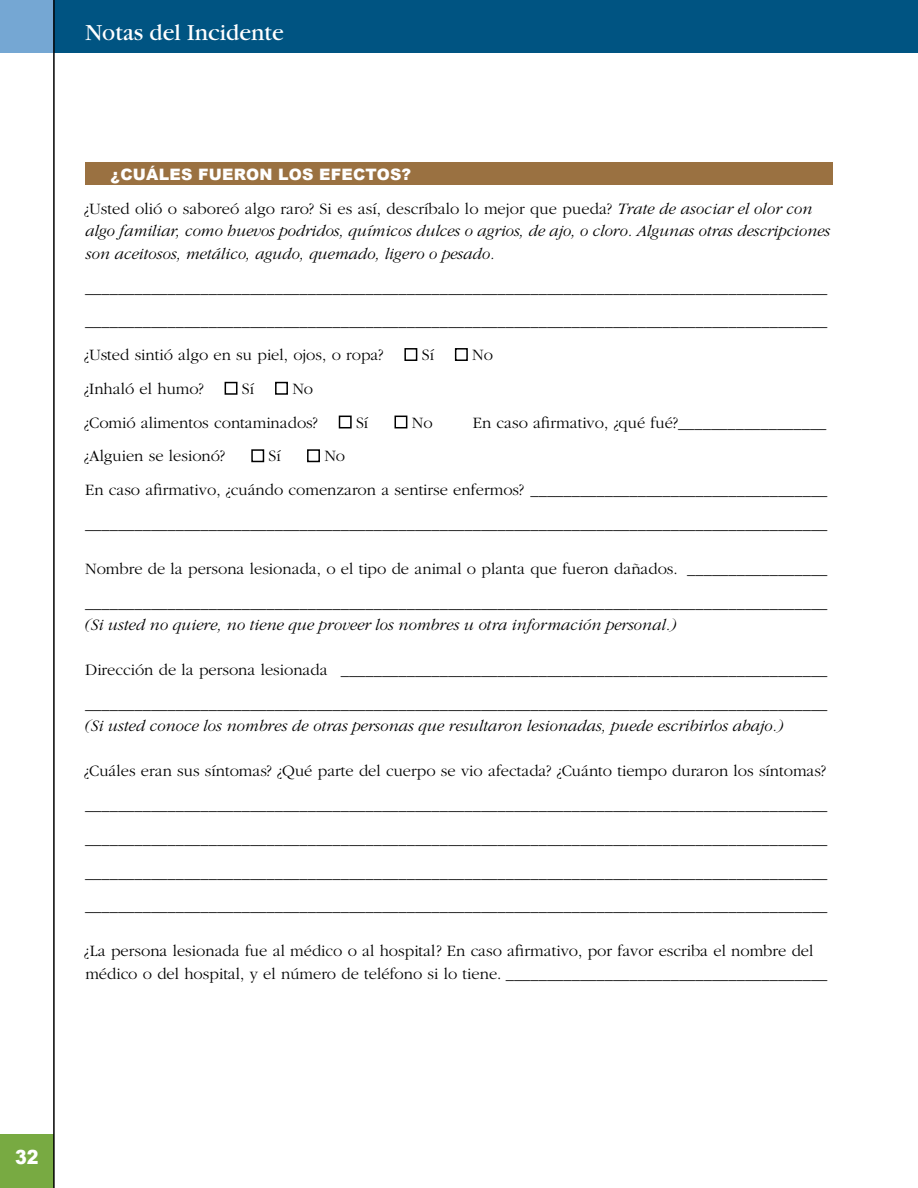
<style>
.page{position:relative;width:918px;height:1188px;background:#fff}
.page>*{position:absolute;margin:0;border:0;box-sizing:border-box;transform-origin:0 0}
.t1{font:24px "Garamond Book 2";color:#fff}
.t2{font:900 19.5px "Arial";color:#fff;scale:.9 1}
.t3{font:300 16.5px/33.8px "Garamond";color:#000}
.t4{font:italic 300 16.5px/22.5px "Garamond";color:#000}
.t5{font:900 15.75px "Arial";letter-spacing:.015em;color:#fff}
.s1{font-style:normal}
</style>
<div class="page">
<div style="left:54px;top:0;width:864px;height:53px;background:#005482"></div>
<div style="left:0;top:0;width:54px;height:53px;background:#75a7d3"></div>
<div style="left:0;top:1134px;width:54px;height:54px;background:#78aa42"></div>
<hr style="left:53px;top:0;width:2px;height:1188px;background:#000">
<div style="left:85px;top:162px;width:748px;height:23px;background:#9a7141"></div>
<div style="left:404px;top:348px;width:13px;height:13px;border:2px solid #000"></div>
<div style="left:455px;top:348px;width:13px;height:13px;border:2px solid #000"></div>
<div style="left:225px;top:382px;width:12px;height:13px;border:2px solid #000"></div>
<div style="left:275px;top:382px;width:13px;height:13px;border:2px solid #000"></div>
<div style="left:339px;top:416px;width:13px;height:12px;border:2px solid #000"></div>
<div style="left:395px;top:416px;width:12px;height:12px;border:2px solid #000"></div>
<div style="left:251px;top:449px;width:13px;height:13px;border:2px solid #000"></div>
<div style="left:307px;top:449px;width:13px;height:13px;border:2px solid #000"></div>
<h1 class="t1" style="left:85px;top:20px;width:201px">Notas del Incidente</h1>
<h2 class="t5" style="left:110px;top:163px;width:302px">¿CUÁLES FUERON LOS EFECTOS?</h2>
<p class="t4" style="left:84px;top:198px;width:747px"><span class="s1">¿Usted olió o saboreó algo raro? Si es así, descríbalo lo mejor que pueda?</span> Trate de asociar el olor con algo familiar, como huevos podridos, químicos dulces o agrios, de ajo, o cloro. Algunas otras descripciones son aceitosos, metálico, agudo, quemado, ligero o pesado.</p>
<p class="t3" style="left:85px;top:271px;width:744px">__________________________________________________________________________________________ __________________________________________________________________________________________</p>
<p class="t3" style="left:84px;top:338px;width:301px">¿Usted sintió algo en su piel, ojos, o ropa?</p>
<p class="t3" style="left:422px;top:338px;width:14px">Sí</p>
<p class="t3" style="left:472px;top:338px;width:22px">No</p>
<p class="t3" style="left:84px;top:372px;width:121px">¿Inhaló el humo?</p>
<p class="t3" style="left:242px;top:372px;width:14px">Sí</p>
<p class="t3" style="left:292px;top:372px;width:22px">No</p>
<p class="t3" style="left:84px;top:406px;width:235px">¿Comió alimentos contaminados?</p>
<p class="t3" style="left:356px;top:406px;width:14px">Sí</p>
<p class="t3" style="left:412px;top:406px;width:22px">No</p>
<p class="t3" style="left:473px;top:406px;width:355px">En caso afrmativo, ¿qué fué?__________________</p>
<p class="t3" style="left:84px;top:440px;width:142px">¿Alguien se lesionó?</p>
<p class="t3" style="left:269px;top:440px;width:14px">Sí</p>
<p class="t3" style="left:324px;top:440px;width:22px">No</p>
<p class="t3" style="left:85px;top:473px;width:744px">En caso afrmativo, ¿cuándo comenzaron a sentirse enfermos? ____________________________________</p>
<p class="t3" style="left:85px;top:507px;width:744px">__________________________________________________________________________________________</p>
<p class="t3" style="left:85px;top:552px;width:744px">Nombre de la persona lesionada, o el tipo de animal o planta que fueron dañados. _________________</p>
<p class="t3" style="left:85px;top:586px;width:744px">__________________________________________________________________________________________</p>
<p class="t4" style="left:84px;top:614px;width:594px">(Si usted no quiere, no tiene que proveer los nombres u otra información personal.)</p>
<p class="t3" style="left:85px;top:653px;width:744px">Dirección de la persona lesionada ___________________________________________________________</p>
<p class="t3" style="left:85px;top:687px;width:744px">__________________________________________________________________________________________</p>
<p class="t4" style="left:84px;top:715px;width:700px">(Si usted conoce los nombres de otras personas que resultaron lesionadas, puede escribirlos abajo.)</p>
<p class="t3" style="left:84px;top:755px;width:743px">¿Cuáles eran sus síntomas? ¿Qué parte del cuerpo se vio afectada? ¿Cuánto tiempo duraron los síntomas?</p>
<p class="t3" style="left:85px;top:788px;width:744px;text-align:justify">__________________________________________________________________________________________ __________________________________________________________________________________________ __________________________________________________________________________________________ __________________________________________________________________________________________</p>
<p class="t3" style="left:84px;top:940px;width:745px;line-height:22.5px">¿La persona lesionada fue al médico o al hospital? En caso afrmativo, por favor escriba el nombre del médico o del hospital, y el número de teléfono si lo tiene. _______________________________________</p>
<p class="t2" style="left:15px;top:1143px;width:28px">32</p>
</div>
